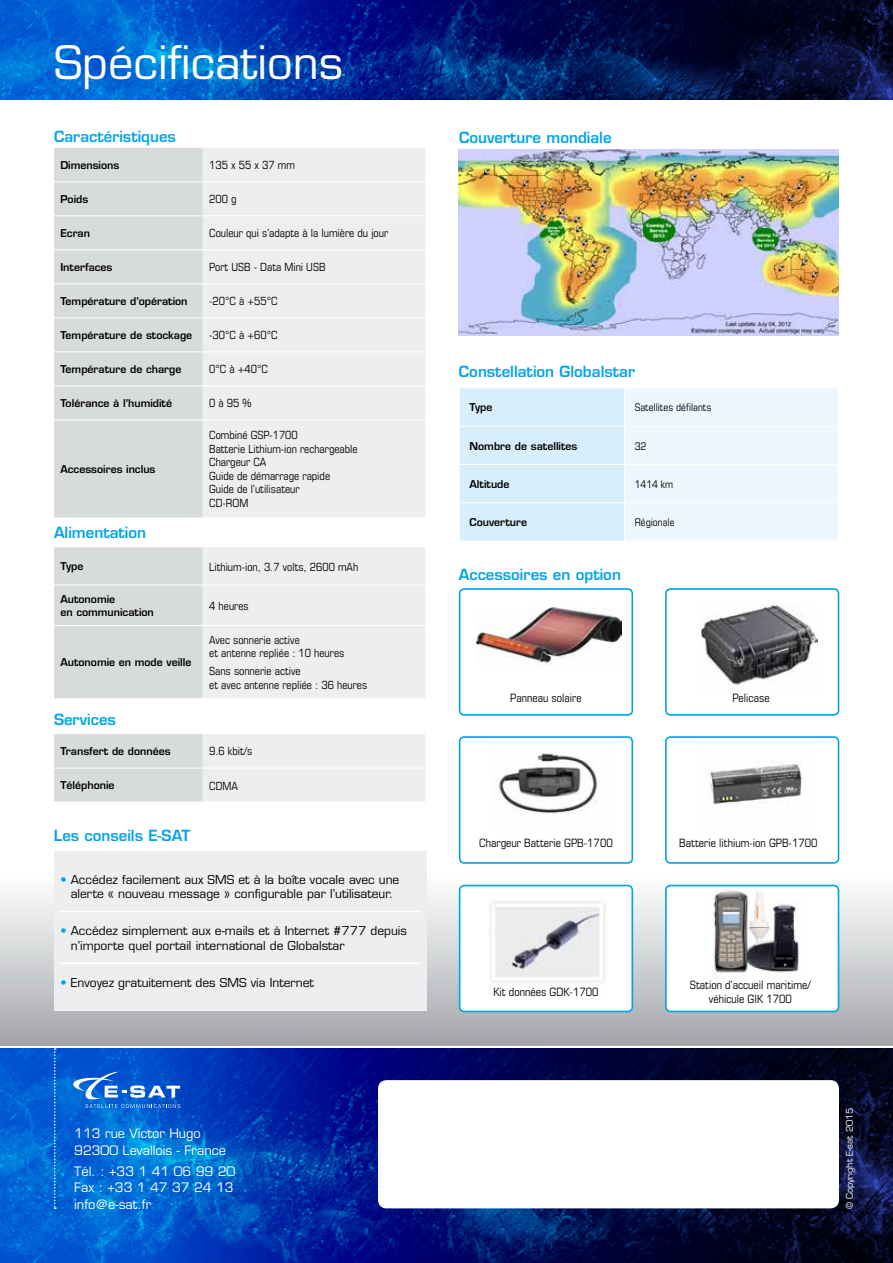
<style>
.page{position:relative;width:893px;height:1263px;background:#fff}
.page>*{position:absolute;margin:0;border:0;box-sizing:border-box;transform-origin:0 0}
.t1{font:45px "Eurostile";color:#fff}
.t2{font:600 15px "Eurostile";color:#00a5e7}
.t3{font:12.75px/16.5px "Eurostile";color:#fff}
.t4{font:12px/14.4px "Eurostile";color:#000;text-align:center}
.t5{font:condensed 11.55px/13.8px "Eurostile";color:#000;text-align:center}
.t6{font:condensed 11.25px/13.5px "Eurostile";color:#000}
.t7{font:600 10.5px/12.6px "Eurostile";color:#000}
.t8{font:condensed 10.5px "Eurostile";color:#000}
.t9{font:9px "Eurostile";color:#fff}
.s1{color:#00a5e7}
</style>
<div class="page">
<svg style="left:0;top:846px;width:893px;height:200px"></svg>
<img style="left:0;top:0;width:893px;height:99px">
<img style="left:0;top:1048px;width:893px;height:215px">
<svg style="left:70px;top:1072px;width:110px;height:36px;background:#317ad9"></svg>
<div style="left:378px;top:1080px;width:461px;height:128px;background:#fff;border-radius:9px"></div>
<svg style="left:54px;top:1048px;width:2px;height:161px"></svg>
<img style="left:476px;top:608px;width:145px;height:58px">
<div style="left:459px;top:588px;width:174px;height:128px;border:2px solid #00a5e7;border-radius:5px"></div>
<div style="left:460px;top:737px;width:172px;height:126px;background:#fff;border-radius:5px"></div>
<img style="left:495px;top:753px;width:102px;height:61px">
<div style="left:459px;top:736px;width:174px;height:128px;border:2px solid #00a5e7;border-radius:5px"></div>
<div style="left:460px;top:885px;width:172px;height:126px;background:#fff;border-radius:5px"></div>
<img style="left:489px;top:900px;width:117px;height:83px">
<div style="left:459px;top:885px;width:174px;height:127px;border:2px solid #00a5e7;border-radius:5px"></div>
<div style="left:666px;top:885px;width:172px;height:126px;background:#fff;border-radius:5px"></div>
<img style="left:713px;top:888px;width:86px;height:86px">
<div style="left:665px;top:885px;width:174px;height:127px;border:2px solid #00a5e7;border-radius:5px"></div>
<div style="left:666px;top:737px;width:172px;height:126px;background:#fff;border-radius:5px"></div>
<img style="left:707px;top:761px;width:95px;height:44px">
<div style="left:665px;top:736px;width:174px;height:128px;border:2px solid #00a5e7;border-radius:5px"></div>
<img style="left:701px;top:604px;width:116px;height:82px">
<div style="left:665px;top:588px;width:174px;height:128px;border:2px solid #00a5e7;border-radius:5px"></div>
<svg style="left:54px;top:148px;width:149px;height:550px;background:#daddde"></svg>
<div style="left:203px;top:148px;width:222px;height:550px;background:#edeeef"></div>
<hr style="left:54px;top:215px;width:149px;height:1px;background:#fff">
<hr style="left:203px;top:215px;width:222px;height:1px;background:#fff">
<hr style="left:54px;top:283px;width:149px;height:1px;background:#fff">
<hr style="left:203px;top:283px;width:222px;height:1px;background:#fff">
<hr style="left:54px;top:585px;width:149px;height:1px;background:#fff">
<hr style="left:203px;top:585px;width:222px;height:1px;background:#fff">
<hr style="left:54px;top:625px;width:149px;height:1px;background:#fff">
<hr style="left:203px;top:625px;width:222px;height:1px;background:#fff">
<hr style="left:54px;top:181px;width:149px;height:1px;background:#fff">
<hr style="left:54px;top:249px;width:149px;height:1px;background:#fff">
<hr style="left:203px;top:181px;width:222px;height:1px;background:#fff">
<hr style="left:203px;top:249px;width:222px;height:1px;background:#fff">
<hr style="left:54px;top:317px;width:149px;height:1px;background:#fff">
<hr style="left:203px;top:317px;width:222px;height:1px;background:#fff">
<hr style="left:54px;top:351px;width:149px;height:1px;background:#fff">
<hr style="left:203px;top:351px;width:222px;height:1px;background:#fff">
<hr style="left:54px;top:385px;width:149px;height:1px;background:#fff">
<hr style="left:203px;top:385px;width:222px;height:1px;background:#fff">
<hr style="left:54px;top:420px;width:149px;height:1px;background:#fff">
<hr style="left:203px;top:420px;width:222px;height:1px;background:#fff">
<svg style="left:54px;top:734px;width:371px;height:68px;background:#e4e6e7"></svg>
<hr style="left:54px;top:768px;width:149px;height:1px;background:#fff">
<hr style="left:203px;top:768px;width:222px;height:1px;background:#fff">
<div style="left:54px;top:850px;width:372px;height:160px;background:#edeeef"></div>
<hr style="left:54px;top:850px;width:372px;height:1px;background:#fff">
<hr style="left:60px;top:911px;width:360px;height:1px;background:#fff">
<hr style="left:60px;top:962px;width:360px;height:2px;background:#fff">
<img style="left:459px;top:150px;width:380px;height:185px">
<svg style="left:460px;top:389px;width:378px;height:152px;background:#e4f3fc"></svg>
<hr style="left:624px;top:388px;width:1px;height:38px;background:#fff">
<hr style="left:459px;top:426px;width:165px;height:1px;background:#fff">
<hr style="left:624px;top:427px;width:1px;height:37px;background:#fff">
<hr style="left:459px;top:464px;width:165px;height:1px;background:#fff">
<hr style="left:624px;top:465px;width:1px;height:37px;background:#fff">
<hr style="left:459px;top:502px;width:165px;height:1px;background:#fff">
<hr style="left:624px;top:503px;width:1px;height:38px;background:#fff">
<hr style="left:624px;top:426px;width:215px;height:1px;background:#fff">
<hr style="left:624px;top:464px;width:215px;height:1px;background:#fff">
<hr style="left:624px;top:502px;width:215px;height:1px;background:#fff">
<h1 class="t1" style="left:54px;top:36px;width:290px">Spécifications</h1>
<h2 class="t2" style="left:54px;top:127px;width:123px">Caractéristiques</h2>
<p class="t7" style="left:60px;top:159px;width:60px">Dimensions</p>
<p class="t6" style="left:209px;top:158px;width:87px">135 x 55 x 37 mm</p>
<p class="t7" style="left:60px;top:193px;width:29px">Poids</p>
<p class="t6" style="left:209px;top:192px;width:29px">200 g</p>
<p class="t7" style="left:60px;top:227px;width:31px">Ecran</p>
<p class="t6" style="left:209px;top:226px;width:180px">Couleur qui s’adapte à la lumière du jour</p>
<p class="t7" style="left:60px;top:261px;width:54px">Interfaces</p>
<p class="t6" style="left:209px;top:260px;width:118px">Port USB - Data Mini USB</p>
<p class="t7" style="left:60px;top:295px;width:129px">Température d’opération</p>
<p class="t6" style="left:209px;top:294px;width:70px">-20°C à +55°C</p>
<p class="t7" style="left:60px;top:329px;width:133px">Température de stockage</p>
<p class="t6" style="left:209px;top:328px;width:70px">-30°C à +60°C</p>
<p class="t7" style="left:60px;top:363px;width:123px">Température de charge</p>
<p class="t6" style="left:209px;top:362px;width:60px">0°C à +40°C</p>
<p class="t7" style="left:60px;top:397px;width:113px">Tolérance à l’humidité</p>
<p class="t6" style="left:209px;top:396px;width:44px">0 à 95 %</p>
<p class="t7" style="left:60px;top:463px;width:97px">Accessoires inclus</p>
<p class="t6" style="left:209px;top:428px;width:150px">Combiné GSP-1700<br>Batterie Lithium-ion rechargeable<br>Chargeur CA<br>Guide de démarrage rapide<br>Guide de l’utilisateur<br>CD-ROM</p>
<h2 class="t2" style="left:54px;top:523px;width:94px">Alimentation</h2>
<p class="t7" style="left:60px;top:560px;width:24px">Type</p>
<p class="t6" style="left:209px;top:560px;width:151px">Lithium-ion, 3.7 volts, 2600 mAh</p>
<p class="t7" style="left:60px;top:593px;width:95px">Autonomie<br>en communication</p>
<p class="t6" style="left:209px;top:599px;width:41px">4 heures</p>
<p class="t7" style="left:60px;top:656px;width:133px">Autonomie en mode veille</p>
<p class="t6" style="left:209px;top:633px;width:137px">Avec sonnerie active<br>et antenne repliée : 10 heures</p>
<p class="t6" style="left:209px;top:664px;width:160px">Sans sonnerie active<br>et avec antenne repliée : 36 heures</p>
<h2 class="t2" style="left:54px;top:710px;width:63px">Services</h2>
<p class="t7" style="left:60px;top:745px;width:112px">Transfert de données</p>
<p class="t6" style="left:209px;top:744px;width:45px">9.6 kbit/s</p>
<p class="t7" style="left:60px;top:779px;width:56px">Téléphonie</p>
<p class="t6" style="left:209px;top:778px;width:30px">CDMA</p>
<h2 class="t2" style="left:54px;top:826px;width:138px">Les conseils E-SAT</h2>
<p class="t4" style="left:60px;top:872px;width:341px"><span class="s1">•</span> Accédez facilement aux SMS et à la boîte vocale avec une alerte « nouveau message » configurable par l’utilisateur.</p>
<p class="t4" style="left:71px;top:924px;width:338px;text-align:left;text-indent:-10px"><span class="s1">•</span> Accédez simplement aux e-mails et à Internet #777 depuis n’importe quel portail international de Globalstar</p>
<p class="t4" style="left:60px;top:975px;width:255px"><span class="s1">•</span> Envoyez gratuitement des SMS via Internet</p>
<p class="t3" style="left:74px;top:1125px;width:153px">113 rue Victor Hugo<br>92300 Levallois - France</p>
<p class="t3" style="left:74px;top:1163px;width:163px">Tél. : +33 1 41 06 99 20<br>Fax : +33 1 47 37 24 13 info@e-sat.fr</p>
<h2 class="t2" style="left:459px;top:128px;width:154px">Couverture mondiale</h2>
<h2 class="t2" style="left:459px;top:362px;width:178px">Constellation Globalstar</h2>
<p class="t7" style="left:469px;top:401px;width:24px">Type</p>
<p class="t8" style="left:635px;top:401px;width:78px">Satellites défilants</p>
<p class="t7" style="left:469px;top:439px;width:109px">Nombre de satellites</p>
<p class="t8" style="left:635px;top:439px;width:13px">32</p>
<p class="t7" style="left:469px;top:478px;width:41px">Altitude</p>
<p class="t8" style="left:635px;top:478px;width:40px">1414 km</p>
<p class="t7" style="left:469px;top:516px;width:59px">Couverture</p>
<p class="t8" style="left:635px;top:516px;width:41px">Régionale</p>
<h2 class="t2" style="left:459px;top:565px;width:164px">Accessoires en option</h2>
<p class="t5" style="left:510px;top:691px;width:73px">Panneau solaire</p>
<p class="t5" style="left:732px;top:691px;width:39px">Pelicase</p>
<p class="t5" style="left:479px;top:835px;width:135px">Chargeur Batterie GPB-1700</p>
<p class="t5" style="left:679px;top:835px;width:140px">Batterie lithium-ion GPB-1700</p>
<p class="t5" style="left:493px;top:985px;width:107px">Kit données GDK-1700</p>
<p class="t5" style="left:690px;top:978px;width:122px">Station d’accueil maritime/ véhicule GIK 1700</p>
<p class="t9" style="left:844px;top:1209px;width:103px;rotate:-90deg">© Copyright E-sat 2015</p>
</div>
